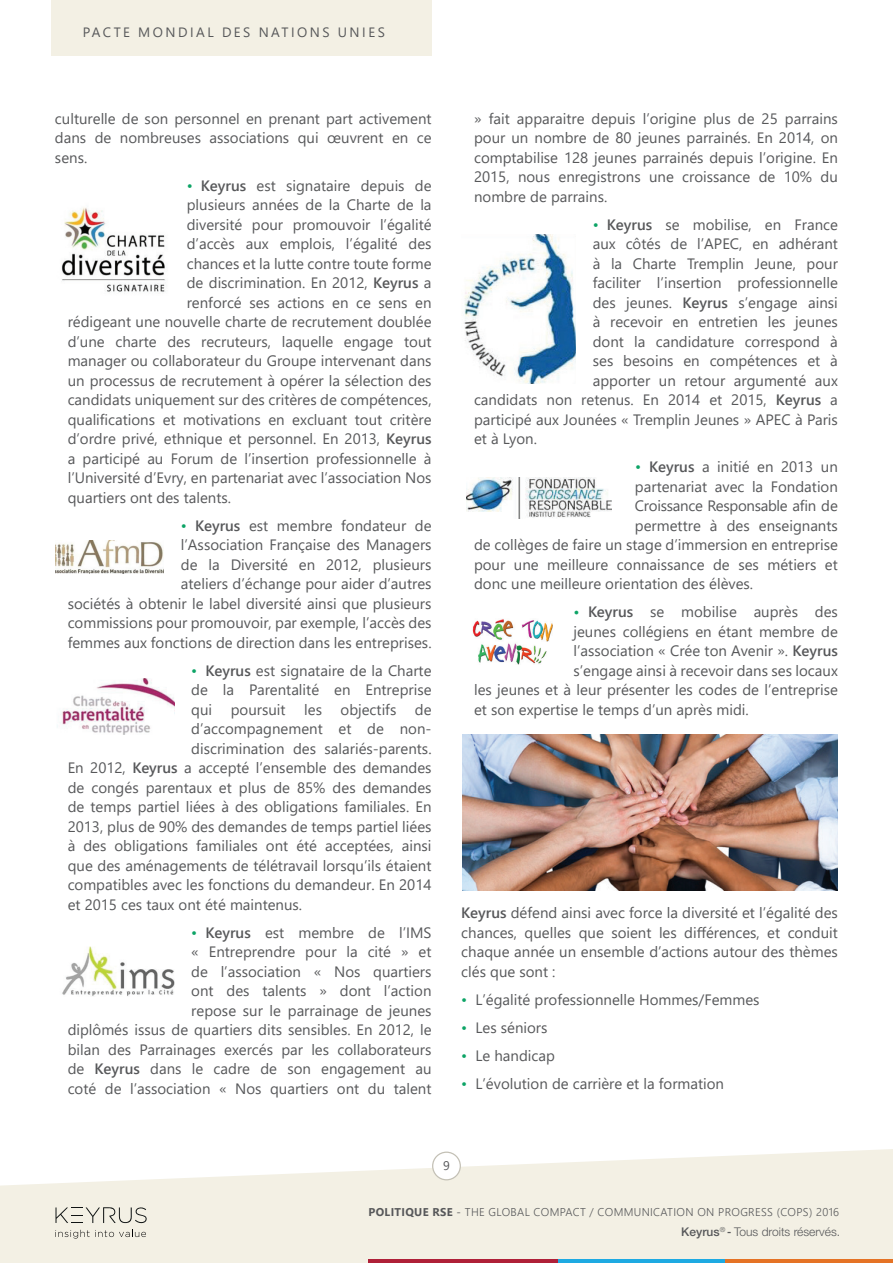
<style>
.page{position:relative;width:893px;height:1263px;background:#fff}
.page>*{position:absolute;margin:0;border:0;box-sizing:border-box;transform-origin:0 0}
.t1{font:15px/19.5px "Segoe UI";color:#57585a;text-align:justify}
.t2{font:15px "Segoe UI";letter-spacing:-.02em;color:#57585a}
.t3{font:13.5px "Segoe UI";letter-spacing:.185em;color:#57585a}
.t4{font:12.45px "Segoe UI";color:#57585a}
.t5{font:300 12px "Helvetica Neue LT Pro";color:#57585a}
.t6{font:300 11.25px "Segoe UI";letter-spacing:.03em;color:#57585a}
.s1{color:#0da466}
.s2{font-weight:600}
.s3{font-weight:600;color:#0da466}
.s4{font-weight:700}
.s5{font-weight:400}
.s6{font-weight:500}
.s7{font-weight:500;font-stretch:condensed}
</style>
<div class="page">
<div style="left:51px;top:0;width:381px;height:55px;background:#f3f0e4"></div>
<svg style="left:0;top:1149px;width:893px;height:114px;fill:#f3f0e4"></svg>
<svg style="left:56px;top:1207px;width:91px;height:17px;background:#d2d0c6"></svg>
<svg style="left:55px;top:1230px;width:91px;height:8px"></svg>
<hr style="left:368px;top:1259px;width:190px;height:4px;background:#af2038">
<hr style="left:558px;top:1259px;width:167px;height:4px;background:#1eaae2">
<hr style="left:725px;top:1259px;width:168px;height:4px;background:#e57325">
<img style="left:462px;top:735px;width:375px;height:156px">
<img style="left:61px;top:207px;width:104px;height:85px">
<img style="left:55px;top:541px;width:109px;height:32px">
<img style="left:57px;top:678px;width:117px;height:57px">
<img style="left:62px;top:946px;width:112px;height:50px">
<img style="left:464px;top:235px;width:112px;height:148px">
<img style="left:467px;top:478px;width:145px;height:40px">
<svg style="left:432px;top:1151px;width:29px;height:29px"></svg>
<img style="left:472px;top:619px;width:81px;height:45px">
<p class="t3" style="left:83px;top:22px;width:304px">PACTE MONDIAL DES NATIONS UNIES</p>
<p class="t1" style="left:55px;top:108px;width:378px">culturelle de son personnel en prenant part activement dans de nombreuses associations qui œuvrent en ce sens.</p>
<p class="t1" style="left:187px;top:175px;width:246px"><span class="s1">•</span> <span class="s2">Keyrus</span> est signataire depuis de</p>
<p class="t1" style="left:187px;top:195px;width:246px">plusieurs années de la Charte de la</p>
<p class="t1" style="left:187px;top:214px;width:246px">diversité pour promouvoir l’égalité</p>
<p class="t1" style="left:187px;top:234px;width:246px">d’accès aux emplois, l’égalité des</p>
<p class="t1" style="left:187px;top:253px;width:246px">chances et la lutte contre toute forme</p>
<p class="t1" style="left:187px;top:273px;width:246px">de discrimination. En 2012, <span class="s2">Keyrus</span> a</p>
<p class="t1" style="left:187px;top:292px;width:246px">renforcé ses actions en ce sens en</p>
<p class="t1" style="left:68px;top:312px;width:365px">rédigeant une nouvelle charte de recrutement doublée</p>
<p class="t1" style="left:68px;top:331px;width:365px">d’une charte des recruteurs, laquelle engage tout</p>
<p class="t1" style="left:68px;top:351px;width:365px">manager ou collaborateur du Groupe intervenant dans</p>
<p class="t1" style="left:68px;top:370px;width:365px">un processus de recrutement à opérer la sélection des</p>
<p class="t1" style="left:68px;top:390px;width:365px">candidats uniquement sur des critères de compétences,</p>
<p class="t1" style="left:68px;top:409px;width:365px">qualifications et motivations en excluant tout critère</p>
<p class="t1" style="left:68px;top:429px;width:365px">d’ordre privé, ethnique et personnel. En 2013, <span class="s2">Keyrus</span></p>
<p class="t1" style="left:68px;top:448px;width:365px">a participé au Forum de l’insertion professionnelle à</p>
<p class="t1" style="left:68px;top:468px;width:365px">l’Université d’Evry, en partenariat avec l’association Nos</p>
<p class="t1" style="left:68px;top:487px;width:165px">quartiers ont des talents.</p>
<p class="t1" style="left:68px;top:515px;width:365px;text-align:right"><span class="s1">•</span> <span class="s2">Keyrus</span> est membre fondateur de<br>l’Association Française des Managers<br>de la Diversité en 2012, plusieurs<br>ateliers d’échange pour aider d’autres<br>sociétés à obtenir le label diversité ainsi que plusieurs commissions pour promouvoir, par exemple, l’accès des femmes aux fonctions de direction dans les entreprises.</p>
<p class="t1" style="left:191px;top:660px;width:242px"><span class="s1">•</span> <span class="s2">Keyrus</span> est signataire de la Charte</p>
<p class="t1" style="left:191px;top:680px;width:242px">de la Parentalité en Entreprise</p>
<p class="t1" style="left:191px;top:699px;width:242px">qui poursuit les objectifs de</p>
<p class="t1" style="left:191px;top:719px;width:242px">d’accompagnement et de non-</p>
<p class="t1" style="left:191px;top:738px;width:242px">discrimination des salariés-parents.</p>
<p class="t1" style="left:68px;top:758px;width:365px">En 2012, <span class="s2">Keyrus</span> a accepté l’ensemble des demandes</p>
<p class="t1" style="left:68px;top:777px;width:365px">de congés parentaux et plus de 85% des demandes</p>
<p class="t1" style="left:68px;top:797px;width:365px">de temps partiel liées à des obligations familiales. En</p>
<p class="t1" style="left:68px;top:816px;width:365px">2013, plus de 90% des demandes de temps partiel liées</p>
<p class="t1" style="left:68px;top:836px;width:365px">à des obligations familiales ont été acceptées, ainsi</p>
<p class="t1" style="left:68px;top:855px;width:365px">que des aménagements de télétravail lorsqu’ils étaient</p>
<p class="t1" style="left:68px;top:875px;width:365px">compatibles avec les fonctions du demandeur. En 2014</p>
<p class="t1" style="left:68px;top:894px;width:236px">et 2015 ces taux ont été maintenus.</p>
<p class="t1" style="left:68px;top:922px;width:365px;text-align:right"><span class="s1">•</span> <span class="s2">Keyrus</span> est membre de l’IMS<br>« Entreprendre pour la cité » et<br>de l’association « Nos quartiers<br>ont des talents » dont l’action<br>repose sur le parrainage de jeunes<br>diplômés issus de quartiers dits sensibles. En 2012, le bilan des Parrainages exercés par les collaborateurs de <span class="s2">Keyrus</span> dans le cadre de son engagement au coté de l’association « Nos quartiers ont du talent</p>
<p class="t1" style="left:474px;top:108px;width:365px">» fait apparaitre depuis l’origine plus de 25 parrains pour un nombre de 80 jeunes parrainés. En 2014, on comptabilise 128 jeunes parrainés depuis l’origine. En 2015, nous enregistrons une croissance de 10% du nombre de parrains.</p>
<p class="t1" style="left:593px;top:214px;width:247px"><span class="s1">•</span> <span class="s2">Keyrus</span> se mobilise, en France</p>
<p class="t1" style="left:593px;top:234px;width:247px">aux côtés de l’APEC, en adhérant</p>
<p class="t1" style="left:593px;top:253px;width:247px">à la Charte Tremplin Jeune, pour</p>
<p class="t1" style="left:593px;top:273px;width:247px">faciliter l’insertion professionnelle</p>
<p class="t1" style="left:593px;top:292px;width:247px">des jeunes. <span class="s2">Keyrus</span> s’engage ainsi</p>
<p class="t1" style="left:593px;top:312px;width:247px">à recevoir en entretien les jeunes</p>
<p class="t1" style="left:593px;top:331px;width:247px">dont la candidature correspond à</p>
<p class="t1" style="left:593px;top:351px;width:247px">ses besoins en compétences et à</p>
<p class="t1" style="left:593px;top:370px;width:247px">apporter un retour argumenté aux</p>
<p class="t1" style="left:474px;top:390px;width:365px">candidats non retenus. En 2014 et 2015, <span class="s2">Keyrus</span> a</p>
<p class="t1" style="left:474px;top:409px;width:365px">participé aux Jounées « Tremplin Jeunes » APEC à Paris</p>
<p class="t1" style="left:474px;top:429px;width:64px">et à Lyon.</p>
<p class="t1" style="left:635px;top:457px;width:204px"><span class="s1">•</span> <span class="s2">Keyrus</span> a initié en 2013 un</p>
<p class="t1" style="left:635px;top:476px;width:204px">partenariat avec la Fondation</p>
<p class="t2" style="left:635px;top:494px;width:204px">Croissance Responsable afin de</p>
<p class="t1" style="left:635px;top:515px;width:204px">permettre à des enseignants</p>
<p class="t1" style="left:474px;top:535px;width:365px">de collèges de faire un stage d’immersion en entreprise</p>
<p class="t1" style="left:474px;top:554px;width:365px">pour une meilleure connaissance de ses métiers et</p>
<p class="t1" style="left:474px;top:574px;width:281px">donc une meilleure orientation des élèves.</p>
<p class="t1" style="left:573px;top:602px;width:266px"><span class="s3">•</span> <span class="s2">Keyrus</span> se mobilise auprès des</p>
<p class="t1" style="left:573px;top:621px;width:266px">jeunes collégiens en étant membre de</p>
<p class="t1" style="left:573px;top:641px;width:266px">l’association « Crée ton Avenir ». <span class="s2">Keyrus</span></p>
<p class="t1" style="left:573px;top:660px;width:266px">s’engage ainsi à recevoir dans ses locaux</p>
<p class="t1" style="left:474px;top:680px;width:365px">les jeunes et à leur présenter les codes de l’entreprise</p>
<p class="t1" style="left:474px;top:699px;width:276px">et son expertise le temps d’un après midi.</p>
<p class="t1" style="left:461px;top:903px;width:378px"><span class="s2">Keyrus</span> défend ainsi avec force la diversité et l’égalité des chances, quelles que soient les différences, et conduit chaque année un ensemble d’actions autour des thèmes clés que sont :</p>
<p class="t1" style="left:461px;top:989px;width:300px"><span class="s1">•</span> L’égalité professionnelle Hommes/Femmes</p>
<p class="t1" style="left:461px;top:1017px;width:88px"><span class="s1">•</span> Les séniors</p>
<p class="t1" style="left:461px;top:1045px;width:95px"><span class="s1">•</span> Le handicap</p>
<p class="t1" style="left:461px;top:1073px;width:264px"><span class="s1">•</span> L’évolution de carrière et la formation</p>
<p class="t4" style="left:443px;top:1156px;width:8px">9</p>
<p class="t6" style="left:368px;top:1202px;width:472px"><span class="s4">POLITIQUE RSE</span> <span class="s5">-</span> THE GLOBAL COMPACT / COMMUNICATION ON PROGRESS (COPS) 2016</p>
<p class="t5" style="left:681px;top:1224px;width:160px"><span class="s6">Keyrus</span><sup>®</sup> <span class="s7">-</span> Tous droits réservés.</p>
</div>
